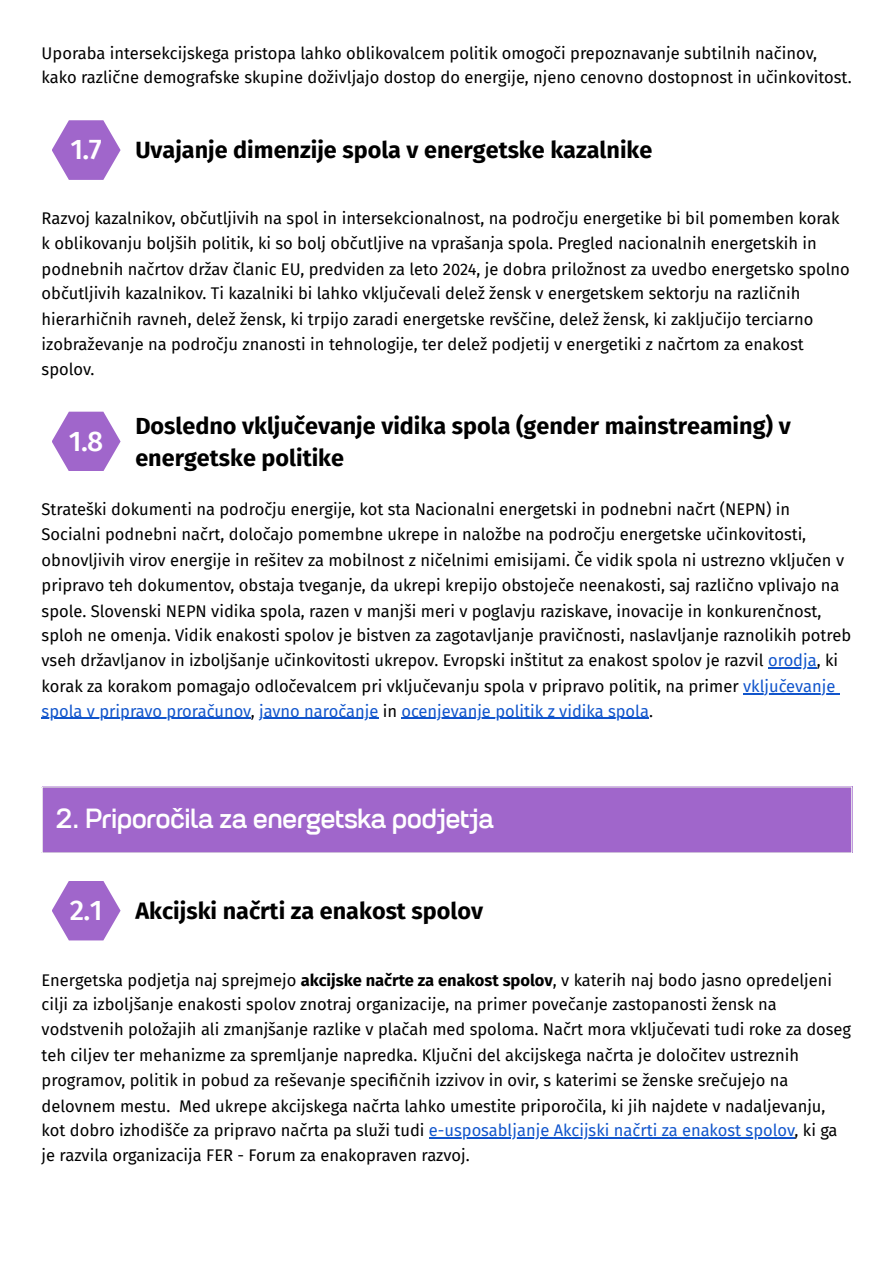
<style>
.page{position:relative;width:894px;height:1263px;background:#fff}
.page>*{position:absolute;margin:0;border:0;box-sizing:border-box;transform-origin:0 0}
.t1{font:500 28.35px "Fira Sans";color:#fff}
.t2{font:600 27px "Petrov Sans";color:#fff}
.t3{font:700 23.4px/32.2px "Fira Sans";color:#000}
.t4{font:16.5px/25.2px "Fira Sans";color:#000}
.s1{color:#15c}
.s2{font-weight:700}
</style>
<div class="page">
<hr style="left:768px;top:667px;width:48px;height:1px;background:#15c">
<hr style="left:742px;top:693px;width:93px;height:1px;background:#15c">
<hr style="left:42px;top:718px;width:209px;height:1px;background:#15c">
<hr style="left:259px;top:718px;width:119px;height:1px;background:#15c">
<hr style="left:401px;top:718px;width:247px;height:1px;background:#15c">
<hr style="left:429px;top:1137px;width:365px;height:2px;background:#15c">
<svg style="left:52px;top:120px;width:68px;height:60px"></svg>
<svg style="left:52px;top:412px;width:68px;height:59px"></svg>
<div style="left:42px;top:787px;width:809px;height:66px;background:#a066cb"></div>
<hr style="left:42px;top:788px;width:1px;height:64px;background:#fff">
<hr style="left:850px;top:788px;width:2px;height:64px;background:#fff">
<hr style="left:42px;top:786px;width:810px;height:2px;background:#fff">
<hr style="left:42px;top:852px;width:810px;height:1px;background:#fff">
<svg style="left:52px;top:881px;width:68px;height:59px"></svg>
<p class="t4" style="left:42px;top:41px;width:811px;line-height:24.8px">Uporaba intersekcijskega pristopa lahko oblikovalcem politik omogoči prepoznavanje subtilnih načinov, kako različne demografske skupine doživljajo dostop do energije, njeno cenovno dostopnost in učinkovitost.</p>
<p class="t1" style="left:70px;top:133px;width:33px">1.7</p>
<p class="t3" style="left:135px;top:134px;width:518px">Uvajanje dimenzije spola v energetske kazalnike</p>
<p class="t4" style="left:42px;top:206px;width:809px">Razvoj kazalnikov, občutljivih na spol in intersekcionalnost, na področju energetike bi bil pomemben korak k oblikovanju boljših politik, ki so bolj občutljive na vprašanja spola. Pregled nacionalnih energetskih in podnebnih načrtov držav članic EU, predviden za leto 2024, je dobra priložnost za uvedbo energetsko spolno občutljivih kazalnikov. Ti kazalniki bi lahko vključevali delež žensk v energetskem sektorju na različnih hierarhičnih ravneh, delež žensk, ki trpijo zaradi energetske revščine, delež žensk, ki zaključijo terciarno izobraževanje na področju znanosti in tehnologije, ter delež podjetij v energetiki z načrtom za enakost spolov.</p>
<p class="t1" style="left:69px;top:424px;width:36px">1.8</p>
<p class="t3" style="left:135px;top:410px;width:656px">Dosledno vključevanje vidika spola (gender mainstreaming) v energetske politike</p>
<p class="t4" style="left:42px;top:497px;width:810px">Strateški dokumenti na področju energije, kot sta Nacionalni energetski in podnebni načrt (NEPN) in Socialni podnebni načrt, določajo pomembne ukrepe in naložbe na področju energetske učinkovitosti, obnovljivih virov energije in rešitev za mobilnost z ničelnimi emisijami. Če vidik spola ni ustrezno vključen v pripravo teh dokumentov, obstaja tveganje, da ukrepi krepijo obstoječe neenakosti, saj različno vplivajo na spole. Slovenski NEPN vidika spola, razen v manjši meri v poglavju raziskave, inovacije in konkurenčnost, sploh ne omenja. Vidik enakosti spolov je bistven za zagotavljanje pravičnosti, naslavljanje raznolikih potreb vseh državljanov in izboljšanje učinkovitosti ukrepov. Evropski inštitut za enakost spolov je razvil <span class="s1">orodja</span>, ki korak za korakom pomagajo odločevalcem pri vključevanju spola v pripravo politik, na primer <span class="s1">vključevanje spola v pripravo proračunov</span>, <span class="s1">javno naročanje</span> in <span class="s1">ocenjevanje politik z vidika spola</span>.</p>
<p class="t2" style="left:56px;top:802px;width:439px">2. Priporočila za energetska podjetja</p>
<p class="t1" style="left:70px;top:893px;width:34px">2.1</p>
<p class="t3" style="left:135px;top:895px;width:349px">Akcijski načrti za enakost spolov</p>
<p class="t4" style="left:42px;top:967px;width:810px">Energetska podjetja naj sprejmejo <span class="s2">akcijske načrte za enakost spolov</span>, v katerih naj bodo jasno opredeljeni cilji za izboljšanje enakosti spolov znotraj organizacije, na primer povečanje zastopanosti žensk na vodstvenih položajih ali zmanjšanje razlike v plačah med spoloma. Načrt mora vključevati tudi roke za doseg teh ciljev ter mehanizme za spremljanje napredka. Ključni del akcijskega načrta je določitev ustreznih programov, politik in pobud za reševanje specifi čnih izzivov in ovir, s katerimi se ženske srečujejo na delovnem mestu. Med ukrepe akcijskega načrta lahko umestite priporočila, ki jih najdete v nadaljevanju, kot dobro izhodišče za pripravo načrta pa služi tudi <span class="s1">e-usposabljanje Akcijski načrti za enakost spolov</span>, ki ga je razvila organizacija FER - Forum za enakopraven razvoj.</p>
</div>
